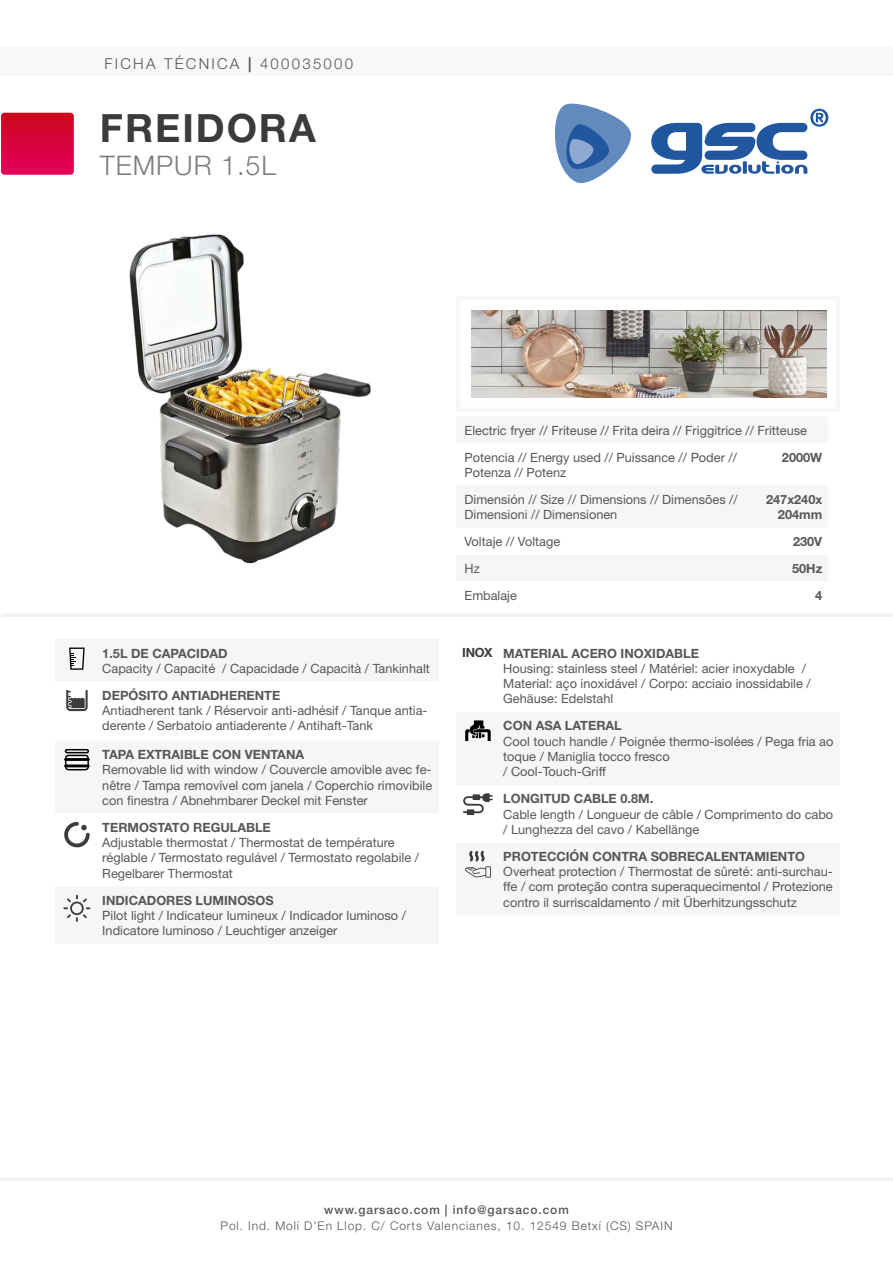
<style>
.page{position:relative;width:893px;height:1263px;background:#fff}
.page>*{position:absolute;margin:0;border:0;box-sizing:border-box;transform-origin:0 0}
.t1{font:700 39px "Helvetica Neue";letter-spacing:.05em;color:#3b3b3a}
.t2{font:300 27px "Helvetica Neue";letter-spacing:.035em;color:#7c7c7b}
.t3{font:300 15px "Helvetica Neue";letter-spacing:.15em;color:#565555}
.t4{font:12.75px/15.3px "Helvetica Neue";color:#575756}
.t5{font:700 12.75px/15.3px "Helvetica Neue";color:#575756;text-align:right}
.t6{font:300 12px "Helvetica Neue";letter-spacing:.075em;color:#565555}
.t7{font:500 12px "Helvetica Neue";letter-spacing:.075em;color:#565555}
.s1{font-weight:700}
.s2{font-weight:700;color:#3c3c3b}
</style>
<div class="page">
<svg style="left:651px;top:109px;width:177px;height:65px"></svg>
<svg style="left:554px;top:103px;width:77px;height:81px"></svg>
<hr style="left:0;top:1178px;width:893px;height:3px;background:#f0f0f0">
<div style="left:0;top:47px;width:893px;height:29px;background:#f8f8f8"></div>
<svg style="left:1px;top:113px;width:73px;height:62px;background:#d7063d"></svg>
<img style="left:129px;top:234px;width:242px;height:330px">
<img style="left:471px;top:310px;width:356px;height:88px">
<hr style="left:1px;top:614px;width:892px;height:3px;background:#f0f0f0">
<svg style="left:69px;top:647px;width:16px;height:23px"></svg>
<svg style="left:66px;top:690px;width:22px;height:21px"></svg>
<div style="left:65px;top:755px;width:24px;height:15px;border:2px solid #000;border-radius:3px"></div>
<svg style="left:64px;top:748px;width:26px;height:20px"></svg>
<svg style="left:64px;top:822px;width:26px;height:26px"></svg>
<svg style="left:63px;top:895px;width:27px;height:27px"></svg>
<svg style="left:465px;top:720px;width:26px;height:21px"></svg>
<svg style="left:463px;top:793px;width:30px;height:22px"></svg>
<svg style="left:465px;top:851px;width:26px;height:27px"></svg>
<p class="t3" style="left:105px;top:54px;width:250px">FICHA TÉCNICA <span class="s1">|</span> 400035000</p>
<h1 class="t1" style="left:100px;top:103px;width:217px">FREIDORA</h1>
<h2 class="t2" style="left:100px;top:149px;width:178px">TEMPUR 1.5L</h2>
<p class="t5" style="left:102px;top:645px;width:127px">1.5L DE CAPACIDAD</p>
<p class="t4" style="left:102px;top:660px;width:329px">Capacity / Capacité / Capacidade / Capacità / Tankinhalt</p>
<p class="t5" style="left:102px;top:687px;width:180px">DEPÓSITO ANTIADHERENTE</p>
<p class="t4" style="left:102px;top:703px;width:327px">Antiadherent tank / Réservoir anti-adhésif / Tanque antia&shy;derente / Serbatoio antiaderente / Antihaft-Tank</p>
<p class="t5" style="left:102px;top:746px;width:203px">TAPA EXTRAIBLE CON VENTANA</p>
<p class="t4" style="left:102px;top:762px;width:331px;text-align:justify">Removable lid with window / Couvercle amovible avec fe&shy;nêtre / Tampa removível com janela / Coperchio rimovibile con finestra / Abnehmbarer Deckel mit Fenster</p>
<p class="t5" style="left:102px;top:819px;width:170px">TERMOSTATO REGULABLE</p>
<p class="t4" style="left:102px;top:835px;width:318px">Adjustable thermostat / Thermostat de température réglable / Termostato regulável / Termostato regolabile /<br>Regelbarer Thermostat</p>
<p class="t5" style="left:102px;top:892px;width:173px">INDICADORES LUMINOSOS</p>
<p class="t4" style="left:102px;top:908px;width:305px">Pilot light / Indicateur lumineux / Indicador luminoso /<br>Indicatore luminoso / Leuchtiger anzeiger</p>
<p class="t4" style="left:465px;top:416px;width:344px;line-height:27px">Electric fryer // Friteuse // Frita deira // Friggitrice // Fritteuse<br>Potencia // Energy used // Puissance // Poder //</p>
<p class="t4" style="left:465px;top:465px;width:103px">Potenza // Potenz</p>
<p class="t5" style="left:782px;top:449px;width:42px">2000W</p>
<p class="t4" style="left:465px;top:492px;width:275px">Dimensión // Size // Dimensions // Dimensões //<br>Dimensioni // Dimensionen</p>
<p class="t5" style="left:766px;top:491px;width:58px">247x240x<br>204mm</p>
<p class="t4" style="left:465px;top:534px;width:97px">Voltaje // Voltage</p>
<p class="t5" style="left:793px;top:534px;width:31px">230V</p>
<p class="t4" style="left:465px;top:561px;width:17px">Hz</p>
<p class="t5" style="left:792px;top:561px;width:32px">50Hz</p>
<p class="t4" style="left:465px;top:588px;width:54px">Embalaje</p>
<p class="t5" style="left:815px;top:588px;width:9px">4</p>
<p class="t4" style="left:503px;top:645px;width:309px;text-indent:-41px"><span class="s2">INOX</span> <span class="s1">MATERIAL ACERO INOXIDABLE<br></span>Housing: stainless steel / Matériel: acier inoxydable / Material: aço inoxidável / Corpo: acciaio inossidabile / Gehäuse: Edelstahl</p>
<p class="t5" style="left:503px;top:718px;width:120px">CON ASA LATERAL</p>
<p class="t4" style="left:503px;top:733px;width:332px">Cool touch handle / Poignée thermo-isolées / Pega fria ao toque / Maniglia tocco fresco<br>/ Cool-Touch-Griff</p>
<p class="t5" style="left:503px;top:791px;width:151px">LONGITUD CABLE 0.8M.</p>
<p class="t4" style="left:503px;top:806px;width:331px">Cable length / Longueur de câble / Comprimento do cabo / Lunghezza del cavo / Kabellänge</p>
<p class="t5" style="left:503px;top:848px;width:303px">PROTECCIÓN CONTRA SOBRECALENTAMIENTO</p>
<p class="t4" style="left:503px;top:864px;width:331px;text-align:justify">Overheat protection / Thermostat de sûreté: anti-surchau&shy;ffe / com proteção contra superaquecimentol / Protezione contro il surriscaldamento / mit Überhitzungsschutz</p>
<p class="t7" style="left:324px;top:1202px;width:246px">www.garsaco.com | info@garsaco.com</p>
<p class="t6" style="left:221px;top:1219px;width:453px">Pol. Ind. Molí D’En Llop. C/ Corts Valencianes, 10. 12549 Betxí (CS) SPAIN</p>
</div>
